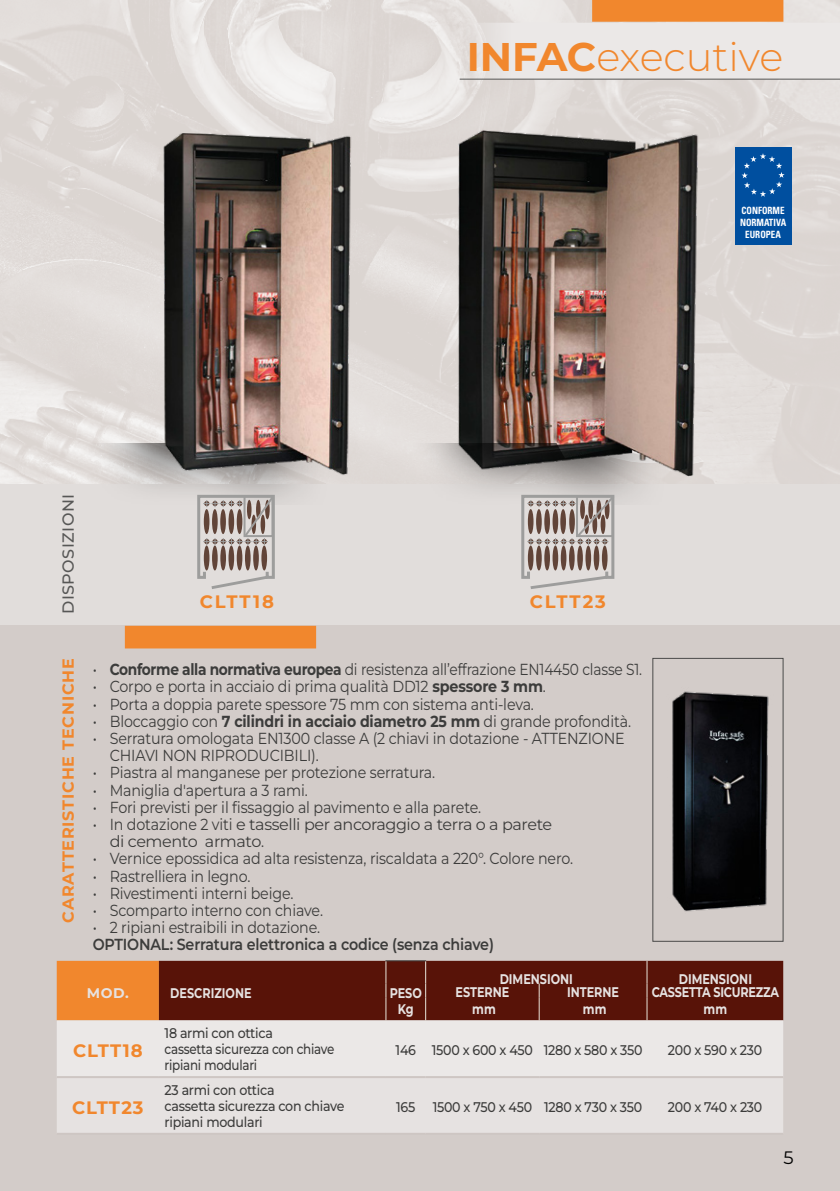
<style>
.page{position:relative;width:840px;height:1191px;background:#fff}
.page>*{position:absolute;margin:0;border:0;box-sizing:border-box;transform-origin:0 0}
.t1{font:300 40px "Montserrat";color:#f1872d}
.t2{font:700 18px "Montserrat";letter-spacing:.065em;color:#f1872d}
.t3{font:18px "Montserrat";color:#000}
.t4{font:16px/17.2px "Montserrat";letter-spacing:-.01em;color:#3c3c3b;scale:.89 1}
.t5{font:600 16px "Montserrat";letter-spacing:-.01em;color:#3c3c3b;scale:.89 1}
.t6{font:700 16px "Montserrat";letter-spacing:.05em;color:#f1872d}
.t7{font:500 16px "Montserrat";letter-spacing:.03em;color:#575756}
.t8{font:500 14px/16px "Montserrat";letter-spacing:-.02em;color:#3c3c3b;scale:.9 1}
.t9{font:700 14px "Montserrat";color:#e6e2e1;scale:.8 1}
.t10{font:700 14px "Montserrat";letter-spacing:-.02em;color:#e6e2e1;scale:.8 1}
.t11{font:700 14px "Montserrat";color:#e6e2e1}
.t12{font:700 condensed 10px/12px "Univers LT Std";color:#fff;text-align:center;scale:.9 1}
.s1{font-weight:700}
</style>
<div class="page">
<img style="left:0;top:0;width:839px;height:484px">
<div style="left:0;top:484px;width:839px;height:589px;background:#e1dddb"></div>
<div style="left:0;top:626px;width:839px;height:565px;background:#d3ccc9"></div>
<svg style="left:439px;top:23px;width:400px;height:56px"></svg>
<div style="left:591px;top:0;width:192px;height:22px;background:#f1872d"></div>
<hr style="left:459px;top:79px;width:380px;height:1px;background:#575756">
<img style="left:455px;top:130px;width:251px;height:346px">
<svg style="left:83px;top:443px;width:246px;height:56px;fill:#d8d4d2"></svg>
<svg style="left:409px;top:443px;width:257px;height:55px"></svg>
<svg style="left:538px;top:443px;width:168px;height:26px"></svg>
<img style="left:146px;top:133px;width:240px;height:343px">
<div style="left:734px;top:147px;width:57px;height:97px;background:#004f9f"></div>
<svg style="left:741px;top:153px;width:43px;height:44px"></svg>
<div style="left:57px;top:1020px;width:725px;height:56px;background:#ebe8e7"></div>
<div style="left:57px;top:1078px;width:725px;height:54px;background:#e6e2e1"></div>
<hr style="left:57px;top:1076px;width:102px;height:2px;background:#cec6c3">
<hr style="left:159px;top:1076px;width:227px;height:2px;background:#cec6c3">
<hr style="left:386px;top:1076px;width:39px;height:2px;background:#cec6c3">
<hr style="left:425px;top:1076px;width:114px;height:2px;background:#cec6c3">
<hr style="left:539px;top:1076px;width:107px;height:2px;background:#cec6c3">
<hr style="left:646px;top:1076px;width:136px;height:2px;background:#cec6c3">
<hr style="left:57px;top:1132px;width:102px;height:2px;background:#cec6c3">
<hr style="left:159px;top:1132px;width:227px;height:2px;background:#cec6c3">
<hr style="left:386px;top:1132px;width:39px;height:2px;background:#cec6c3">
<hr style="left:425px;top:1132px;width:114px;height:2px;background:#cec6c3">
<hr style="left:539px;top:1132px;width:107px;height:2px;background:#cec6c3">
<hr style="left:646px;top:1132px;width:136px;height:2px;background:#cec6c3">
<svg style="left:57px;top:960px;width:725px;height:60px"></svg>
<svg style="left:196px;top:493px;width:80px;height:96px"></svg>
<svg style="left:519px;top:493px;width:97px;height:96px"></svg>
<div style="left:125px;top:626px;width:191px;height:22px;background:#f1872d"></div>
<img style="left:672px;top:691px;width:97px;height:221px">
<div style="left:652px;top:658px;width:130px;height:283px;border:1px solid #4a4a49"></div>
<h1 class="t1" style="left:466px;top:30px;width:318px"><span class="s1">INFAC</span>executive</h1>
<p class="t12" style="left:739px;top:205px;width:53px">CONFORME<br>NORMATIVA<br>EUROPEA</p>
<p class="t7" style="left:57px;top:614px;width:122px;rotate:-90deg">DISPOSIZIONI</p>
<p class="t2" style="left:200px;top:590px;width:75px">CLTT18</p>
<p class="t2" style="left:529px;top:590px;width:78px">CLTT23</p>
<p class="t6" style="left:57px;top:922px;width:266px;rotate:-90deg">CARATTERISTICHE TECNICHE</p>
<p class="t4" style="left:93px;top:660px;width:618px">• <span class="s1">Conforme alla normativa europea</span> di resistenza all’effrazione EN14450 classe S1.</p>
<p class="t4" style="left:93px;top:677px;width:510px">• Corpo e porta in acciaio di prima qualità DD12 <span class="s1">spessore 3 mm</span>.</p>
<p class="t4" style="left:93px;top:695px;width:497px">• Porta a doppia parete spessore 75 mm con sistema anti-leva.</p>
<p class="t4" style="left:93px;top:712px;width:606px">• Bloccaggio con <span class="s1">7 cilindri in acciaio diametro 25 mm</span> di grande profondità.</p>
<p class="t4" style="left:110px;top:729px;width:579px;text-indent:-17px">• Serratura omologata EN1300 classe A (2 chiavi in dotazione - ATTENZIONE<br>CHIAVI NON RIPRODUCIBILI).</p>
<p class="t4" style="left:93px;top:763px;width:386px">• Piastra al manganese per protezione serratura.</p>
<p class="t4" style="left:93px;top:781px;width:243px">• Maniglia d'apertura a 3 rami.</p>
<p class="t4" style="left:93px;top:798px;width:438px">• Fori previsti per il fissaggio al pavimento e alla parete.</p>
<p class="t4" style="left:110px;top:815px;width:498px;text-indent:-17px">• In dotazione 2 viti e tasselli per ancoraggio a terra o a parete di cemento armato.</p>
<p class="t4" style="left:93px;top:849px;width:541px">• Vernice epossidica ad alta resistenza, riscaldata a 220°. Colore nero.</p>
<p class="t4" style="left:93px;top:867px;width:178px">• Rastrelliera in legno.</p>
<p class="t4" style="left:93px;top:884px;width:227px">• Rivestimenti interni beige.</p>
<p class="t4" style="left:93px;top:901px;width:260px">• Scomparto interno con chiave.</p>
<p class="t4" style="left:93px;top:918px;width:257px">• 2 ripiani estraibili in dotazione.</p>
<p class="t5" style="left:93px;top:934px;width:452px">OPTIONAL: Serratura elettronica a codice (senza chiave)</p>
<p class="t11" style="left:87px;top:983px;width:44px">MOD.</p>
<p class="t9" style="left:170px;top:983px;width:103px">DESCRIZIONE</p>
<p class="t9" style="left:389px;top:983px;width:42px">PESO</p>
<p class="t9" style="left:499px;top:969px;width:93px">DIMENSIONI</p>
<p class="t9" style="left:678px;top:969px;width:93px">DIMENSIONI</p>
<p class="t9" style="left:455px;top:983px;width:69px">ESTERNE</p>
<p class="t9" style="left:566px;top:983px;width:66px">INTERNE</p>
<p class="t10" style="left:651px;top:983px;width:160px">CASSETTA SICUREZZA</p>
<p class="t9" style="left:397px;top:1000px;width:21px">Kg</p>
<p class="t9" style="left:472px;top:1000px;width:31px">mm</p>
<p class="t9" style="left:582px;top:1000px;width:31px">mm</p>
<p class="t9" style="left:703px;top:1000px;width:31px">mm</p>
<p class="t2" style="left:73px;top:1038px;width:71px">CLTT18</p>
<p class="t2" style="left:72px;top:1095px;width:73px">CLTT23</p>
<p class="t8" style="left:164px;top:1024px;width:190px">18 armi con ottica<br>cassetta sicurezza con chiave ripiani modulari</p>
<p class="t8" style="left:164px;top:1082px;width:201px">23 armi con ottica<br>cassetta sicurezza con chiave ripiani modulari</p>
<p class="t8" style="left:395px;top:1041px;width:275px">146 1500 x 600 x 450 1280 x 580 x 350</p>
<p class="t8" style="left:667px;top:1041px;width:106px">200 x 590 x 230</p>
<p class="t8" style="left:396px;top:1099px;width:274px">165 1500 x 750 x 450 1280 x 730 x 350</p>
<p class="t8" style="left:667px;top:1099px;width:106px">200 x 740 x 230</p>
<p class="t3" style="left:783px;top:1146px;width:12px">5</p>
</div>
